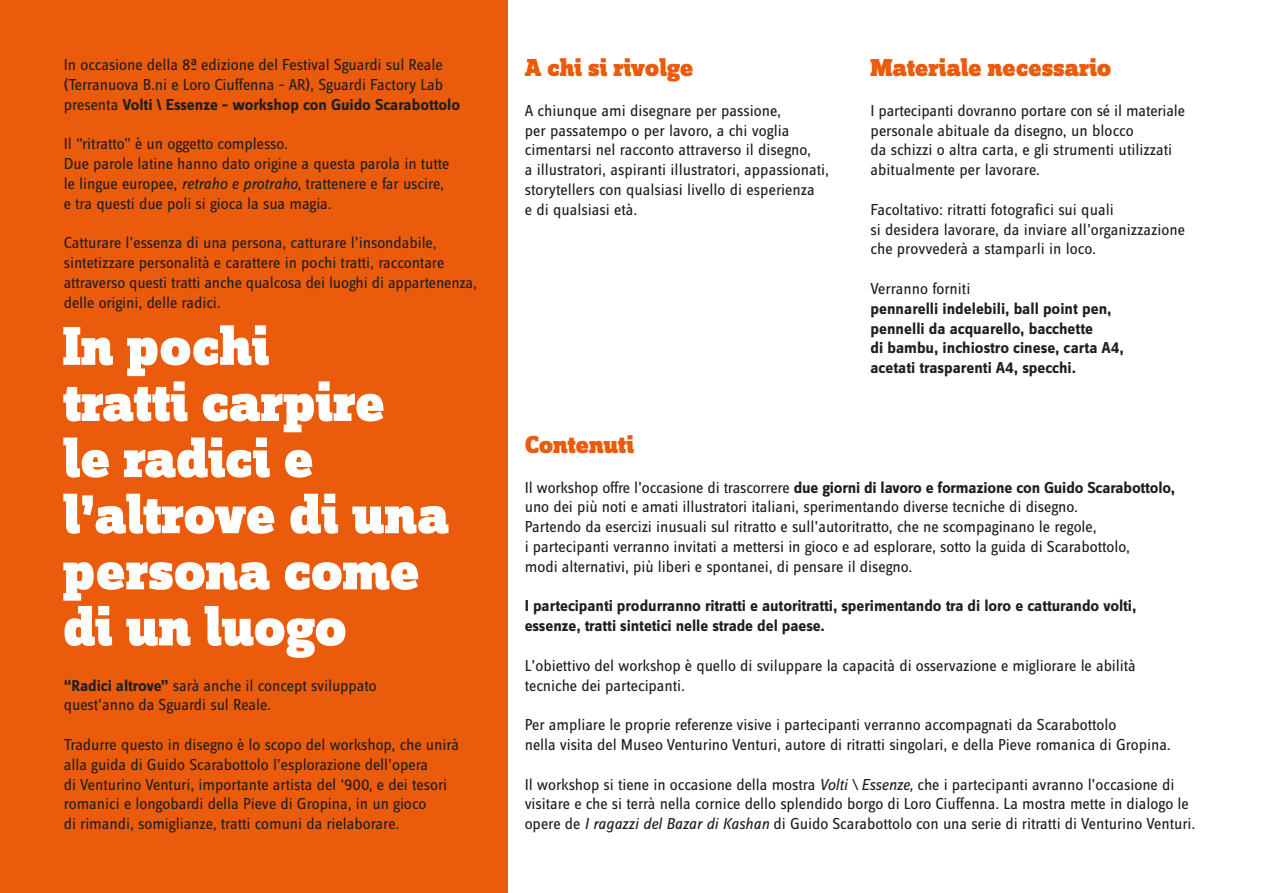
<style>
.page{position:relative;width:1263px;height:893px;background:#fff}
.page>*{position:absolute;margin:0;border:0;box-sizing:border-box;transform-origin:0 0}
.t1{font:900 56.7px/56.1px "Zine Slab Dis";letter-spacing:-.01em;color:#fff}
.t2{font:900 25.5px "Zine Slab Dis";letter-spacing:-.01em;color:#ea5b0c}
.t3{font:16.5px/19.8px "Zine Sans Dis";letter-spacing:-.005em;color:#231f20}
.t4{font:700 16.5px/19.8px "Zine Sans Dis";letter-spacing:-.005em;color:#231f20}
.s1{font-weight:700}
.s2{font-style:italic}
</style>
<div class="page">
<div style="left:0;top:0;width:508px;height:893px;background:#ea5b0c"></div>
<p class="t3" style="left:64px;top:55px;width:398px">In occasione della 8ª edizione del Festival Sguardi sul Reale (Terranuova B.ni e Loro Ciuffenna – AR), Sguardi Factory Lab presenta <span class="s1">Volti \ Essenze – workshop con Guido Scarabottolo</span></p>
<p class="t3" style="left:64px;top:135px;width:387px">Il “ritratto” è un oggetto complesso.<br>Due parole latine hanno dato origine a questa parola in tutte le lingue europee, <span class="s2">retraho e protraho,</span> trattenere e far uscire, e tra questi due poli si gioca la sua magia.</p>
<p class="t3" style="left:64px;top:234px;width:415px">Catturare l’essenza di una persona, catturare l’insondabile, sintetizzare personalità e carattere in pochi tratti, raccontare attraverso questi tratti anche qualcosa dei luoghi di appartenenza, delle origini, delle radici.</p>
<h1 class="t1" style="left:63px;top:322px;width:388px">In pochi<br>tratti carpire<br>le radici e l’altrove di una persona come di un luogo</h1>
<p class="t3" style="left:64px;top:676px;width:315px"><span class="s1">“Radici altrove”</span> sarà anche il concept sviluppato quest’anno da Sguardi sul Reale.</p>
<p class="t3" style="left:64px;top:735px;width:397px">Tradurre questo in disegno è lo scopo del workshop, che unirà alla guida di Guido Scarabottolo l’esplorazione dell’opera<br>di Venturino Venturi, importante artista del ‘900, e dei tesori romanici e longobardi della Pieve di Gropina, in un gioco<br>di rimandi, somiglianze, tratti comuni da rielaborare.</p>
<h2 class="t2" style="left:525px;top:54px;width:170px">A chi si rivolge</h2>
<p class="t3" style="left:525px;top:101px;width:306px">A chiunque ami disegnare per passione,<br>per passatempo o per lavoro, a chi voglia cimentarsi nel racconto attraverso il disegno,<br>a illustratori, aspiranti illustratori, appassionati, storytellers con qualsiasi livello di esperienza<br>e di qualsiasi età.</p>
<h2 class="t2" style="left:870px;top:54px;width:243px">Materiale necessario</h2>
<p class="t3" style="left:870px;top:101px;width:316px">I partecipanti dovranno portare con sé il materiale personale abituale da disegno, un blocco<br>da schizzi o altra carta, e gli strumenti utilizzati abitualmente per lavorare.</p>
<p class="t3" style="left:870px;top:200px;width:316px">Facoltativo: ritratti fotografici sui quali<br>si desidera lavorare, da inviare all’organizzazione che provvederà a stamparli in loco.</p>
<p class="t3" style="left:870px;top:279px;width:101px">Verranno forniti</p>
<p class="t4" style="left:870px;top:299px;width:255px">pennarelli indelebili, ball point pen, pennelli da acquarello, bacchette<br>di bambu, inchiostro cinese, carta A4, acetati trasparenti A4, specchi.</p>
<h2 class="t2" style="left:525px;top:430px;width:111px">Contenuti</h2>
<p class="t3" style="left:525px;top:478px;width:652px">Il workshop offre l’occasione di trascorrere <span class="s1">due giorni di lavoro e formazione con Guido Scarabottolo, </span>uno dei più noti e amati illustratori italiani, sperimentando diverse tecniche di disegno.<br>Partendo da esercizi inusuali sul ritratto e sull’autoritratto, che ne scompaginano le regole,<br>i partecipanti verranno invitati a mettersi in gioco e ad esplorare, sotto la guida di Scarabottolo,<br>modi alternativi, più liberi e spontanei, di pensare il disegno.</p>
<p class="t4" style="left:525px;top:597px;width:613px">I partecipanti produrranno ritratti e autoritratti, sperimentando tra di loro e catturando volti, essenze, tratti sintetici nelle strade del paese.</p>
<p class="t3" style="left:525px;top:656px;width:613px">L’obiettivo del workshop è quello di sviluppare la capacità di osservazione e migliorare le abilità tecniche dei partecipanti.</p>
<p class="t3" style="left:525px;top:716px;width:648px">Per ampliare le proprie referenze visive i partecipanti verranno accompagnati da Scarabottolo<br>nella visita del Museo Venturino Venturi, autore di ritratti singolari, e della Pieve romanica di Gropina.</p>
<p class="t3" style="left:525px;top:775px;width:672px">Il workshop si tiene in occasione della mostra <span class="s2">Volti \ Essenze,</span> che i partecipanti avranno l’occasione di visitare e che si terrà nella cornice dello splendido borgo di Loro Ciuffenna. La mostra mette in dialogo le opere de <span class="s2">I ragazzi del Bazar di Kashan</span> di Guido Scarabottolo con una serie di ritratti di Venturino Venturi.</p>
</div>
